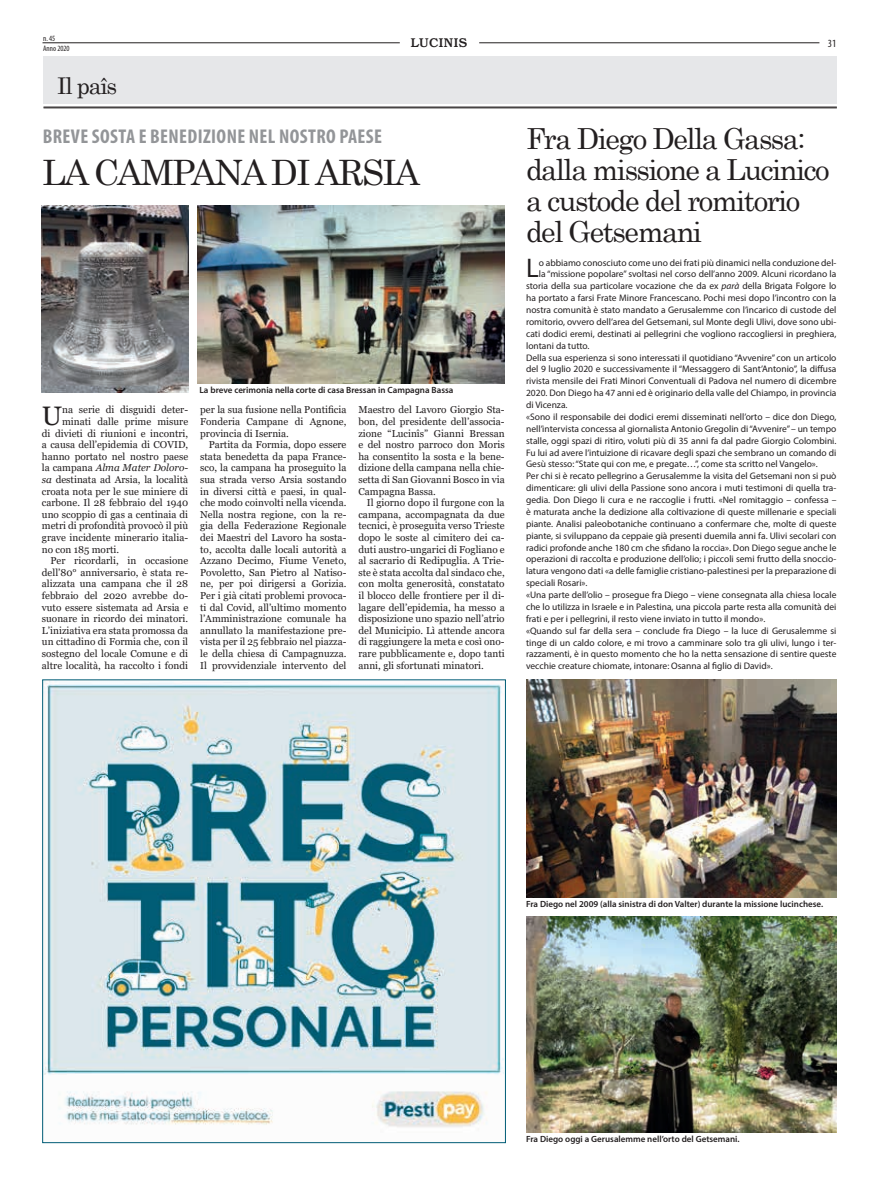
<style>
.page{position:relative;width:879px;height:1191px;background:#fff}
.page>*{position:absolute;margin:0;border:0;box-sizing:border-box;transform-origin:0 0}
.t1{font:35px "Century";letter-spacing:-.05em;color:#231f20}
.t2{font:29px/31.1px "Century";letter-spacing:-.05em;color:#231f20}
.t3{font:27px "Myriad Pro";color:#231f20}
.t4{font:26.7px "Georgia";color:#231f20}
.t5{font:23px "Century";letter-spacing:-.05em;color:#231f20}
.t6{font:700 condensed 20px "Myriad Pro";letter-spacing:.02em;color:#939598}
.t7{font:500 13px "Bookman Itc TEE";letter-spacing:.025em;color:#231f20}
.t8{font:condensed 11px "Myriad Pro";color:#231f20}
.t9{font:10px/11.6px "Georgia";color:#231f20;text-align:justify}
.t10{font:italic 10px "Georgia";color:#231f20}
.t11{font:9.5px "Myriad Pro";color:#231f20}
.t12{font:600 9px "Myriad Pro";color:#231f20}
.t13{font:condensed 8px "Myriad Pro";color:#231f20}
.s1{font-style:normal}
.s2{font-style:italic}
</style>
<div class="page">
<hr style="left:43px;top:43px;width:357px;height:1px;background:#231f20">
<hr style="left:479px;top:43px;width:340px;height:1px;background:#231f20">
<hr style="left:43px;top:107px;width:794px;height:1px;background:#231f20">
<hr style="left:43px;top:108px;width:794px;height:1px;background:#231f20">
<div style="left:43px;top:56px;width:793px;height:47px;background:#e6e7e9"></div>
<img style="left:42px;top:206px;width:146px;height:187px">
<img style="left:526px;top:917px;width:310px;height:215px">
<img style="left:526px;top:679px;width:310px;height:218px">
<img style="left:198px;top:206px;width:307px;height:178px">
<img style="left:45px;top:681px;width:458px;height:446px">
<p class="t13" style="left:43px;top:33px;width:14px">n. 45</p>
<p class="t13" style="left:43px;top:43px;width:28px">Anno 2020</p>
<h3 class="t5" style="left:57px;top:66px;width:61px">Il paîs</h3>
<h3 class="t7" style="left:411px;top:35px;width:58px">LUCINIS</h3>
<p class="t8" style="left:828px;top:36px;width:10px">31</p>
<h3 class="t6" style="left:43px;top:123px;width:341px">BREVE SOSTA E BENEDIZIONE NEL NOSTRO PAESE</h3>
<h1 class="t1" style="left:43px;top:143px;width:379px">LA CAMPANA DI ARSIA</h1>
<h3 class="t4" style="left:42px;top:399px;width:22px">U</h3>
<p class="t9" style="left:62px;top:404px;width:127px">na serie di disguidi deter-</p>
<p class="t9" style="left:62px;top:416px;width:127px">minati dalle prime misure</p>
<p class="t9" style="left:42px;top:427px;width:148px">di divieti di riunioni e incontri,</p>
<p class="t9" style="left:42px;top:439px;width:148px">a causa dell’epidemia di COVID,</p>
<p class="t9" style="left:42px;top:451px;width:148px">hanno portato nel nostro paese</p>
<p class="t10" style="left:42px;top:461px;width:148px"><span class="s1">la campana</span> Alma Mater Doloro-</p>
<p class="t9" style="left:42px;top:474px;width:148px"><span class="s2">sa</span> destinata ad Arsia, la località</p>
<p class="t9" style="left:42px;top:485px;width:148px">croata nota per le sue miniere di</p>
<p class="t9" style="left:42px;top:497px;width:148px">carbone. Il 28 febbraio del 1940</p>
<p class="t9" style="left:42px;top:509px;width:148px">uno scoppio di gas a centinaia di</p>
<p class="t9" style="left:42px;top:520px;width:148px">metri di profondità provocò il più</p>
<p class="t9" style="left:42px;top:532px;width:148px">grave incidente minerario italia-</p>
<p class="t9" style="left:42px;top:543px;width:79px">no con 185 morti.</p>
<p class="t9" style="left:50px;top:555px;width:139px">Per ricordarli, in occasione</p>
<p class="t9" style="left:42px;top:567px;width:148px">dell’80° anniversario, è stata re-</p>
<p class="t9" style="left:42px;top:578px;width:148px">alizzata una campana che il 28</p>
<p class="t9" style="left:42px;top:590px;width:148px">febbraio del 2020 avrebbe do-</p>
<p class="t9" style="left:42px;top:601px;width:148px">vuto essere sistemata ad Arsia e</p>
<p class="t9" style="left:42px;top:613px;width:148px">suonare in ricordo dei minatori.</p>
<p class="t9" style="left:42px;top:625px;width:148px">L’iniziativa era stata promossa da</p>
<p class="t9" style="left:42px;top:636px;width:148px">un cittadino di Formia che, con il</p>
<p class="t9" style="left:42px;top:648px;width:148px">sostegno del locale Comune e di</p>
<p class="t9" style="left:42px;top:659px;width:148px">altre località, ha raccolto i fondi</p>
<p class="t12" style="left:199px;top:384px;width:255px">La breve cerimonia nella corte di casa Bressan in Campagna Bassa</p>
<p class="t9" style="left:200px;top:404px;width:148px">per la sua fusione nella Pontificia Fonderia Campane di Agnone, provincia di Isernia.</p>
<p class="t9" style="left:200px;top:439px;width:148px;text-indent:9px">Partita da Formia, dopo essere stata benedetta da papa France&shy;sco, la campana ha proseguito la sua strada verso Arsia sostando in diversi città e paesi, in qual&shy;che modo coinvolti nella vicenda.<br>Nella nostra regione, con la re&shy;gia della Federazione Regionale dei Maestri del Lavoro ha sosta&shy;to, accolta dalle locali autorità a Azzano Decimo, Fiume Veneto, Povoletto, San Pietro al Natiso&shy;ne, per poi dirigersi a Gorizia.<br>Per i già citati problemi provoca&shy;ti dal Covid, all’ultimo momento l’Amministrazione comunale ha annullato la manifestazione pre&shy;vista per il 25 febbraio nel piazza&shy;le della chiesa di Campagnuzza.<br>Il provvidenziale intervento del</p>
<p class="t9" style="left:358px;top:404px;width:148px">Maestro del Lavoro Giorgio Sta&shy;bon, del presidente dell’associa&shy;zione “Lucinîs” Gianni Bressan e del nostro parroco don Moris ha consentito la sosta e la bene&shy;dizione della campana nella chie&shy;setta di San Giovanni Bosco in via Campagna Bassa.</p>
<p class="t9" style="left:358px;top:497px;width:148px;text-indent:8px">Il giorno dopo il furgone con la campana, accompagnata da due tecnici, è proseguita verso Trieste dopo le soste al cimitero dei ca&shy;duti austro-ungarici di Fogliano e al sacrario di Redipuglia. A Trie&shy;ste è stata accolta dal sindaco che, con molta generosità, constatato il blocco delle frontiere per il di&shy;lagare dell’epidemia, ha messo a disposizione uno spazio nell’atrio del Municipio. Lì attende ancora di raggiungere la meta e così ono&shy;rare pubblicamente e, dopo tanti anni, gli sfortunati minatori.</p>
<h2 class="t2" style="left:526px;top:121px;width:305px">Fra Diego Della Gassa: dalla missione a Lucinico a custode del romitorio del Getsemani</h2>
<h3 class="t3" style="left:526px;top:252px;width:14px">L</h3>
<p class="t11" style="left:539px;top:256px;width:299px">o abbiamo conosciuto come uno dei frati più dinamici nella conduzione del-</p>
<p class="t11" style="left:539px;top:268px;width:299px">la “missione popolare” svoltasi nel corso dell’anno 2009. Alcuni ricordano la</p>
<p class="t11" style="left:526px;top:280px;width:312px">storia della sua particolare vocazione che da ex <span class="s2">parà</span> della Brigata Folgore lo</p>
<p class="t11" style="left:526px;top:292px;width:312px">ha portato a farsi Frate Minore Francescano. Pochi mesi dopo l’incontro con la</p>
<p class="t11" style="left:526px;top:304px;width:312px">nostra comunità è stato mandato a Gerusalemme con l’incarico di custode del</p>
<p class="t11" style="left:526px;top:316px;width:312px">romitorio, ovvero dell’area del Getsemani, sul Monte degli Ulivi, dove sono ubi-</p>
<p class="t11" style="left:526px;top:328px;width:312px">cati dodici eremi, destinati ai pellegrini che vogliono raccogliersi in preghiera,</p>
<p class="t11" style="left:526px;top:339px;width:65px">lontani da tutto.</p>
<p class="t11" style="left:526px;top:351px;width:312px">Della sua esperienza si sono interessati il quotidiano “Avvenire” con un articolo</p>
<p class="t11" style="left:526px;top:363px;width:312px">del 9 luglio 2020 e successivamente il “Messaggero di Sant’Antonio”, la diffusa</p>
<p class="t11" style="left:526px;top:375px;width:312px">rivista mensile dei Frati Minori Conventuali di Padova nel numero di dicembre</p>
<p class="t11" style="left:526px;top:387px;width:312px">2020. Don Diego ha 47 anni ed è originario della valle del Chiampo, in provincia</p>
<p class="t11" style="left:526px;top:399px;width:43px">di Vicenza.</p>
<p class="t11" style="left:526px;top:411px;width:312px">«Sono il responsabile dei dodici eremi disseminati nell’orto – dice don Diego,</p>
<p class="t11" style="left:526px;top:423px;width:312px">nell’intervista concessa al giornalista Antonio Gregolin di “Avvenire” – un tempo</p>
<p class="t11" style="left:526px;top:434px;width:312px">stalle, oggi spazi di ritiro, voluti più di 35 anni fa dal padre Giorgio Colombini.</p>
<p class="t11" style="left:526px;top:446px;width:312px">Fu lui ad avere l’intuizione di ricavare degli spazi che sembrano un comando di</p>
<p class="t11" style="left:526px;top:458px;width:293px">Gesù stesso: “State qui con me, e pregate…”, come sta scritto nel Vangelo».</p>
<p class="t11" style="left:526px;top:470px;width:312px">Per chi si è recato pellegrino a Gerusalemme la visita del Getsemani non si può</p>
<p class="t11" style="left:526px;top:482px;width:312px">dimenticare: gli ulivi della Passione sono ancora i muti testimoni di quella tra-</p>
<p class="t11" style="left:526px;top:494px;width:312px">gedia. Don Diego li cura e ne raccoglie i frutti. «Nel romitaggio – confessa –</p>
<p class="t11" style="left:526px;top:506px;width:312px">è maturata anche la dedizione alla coltivazione di queste millenarie e speciali</p>
<p class="t11" style="left:526px;top:518px;width:312px">piante. Analisi paleobotaniche continuano a confermare che, molte di queste</p>
<p class="t11" style="left:526px;top:529px;width:312px">piante, si sviluppano da ceppaie già presenti duemila anni fa. Ulivi secolari con</p>
<p class="t11" style="left:526px;top:541px;width:312px">radici profonde anche 180 cm che sfidano la roccia». Don Diego segue anche le</p>
<p class="t11" style="left:526px;top:553px;width:312px">operazioni di raccolta e produzione dell’olio; i piccoli semi frutto della snoccio-</p>
<p class="t11" style="left:526px;top:565px;width:312px">latura vengono dati «a delle famiglie cristiano-palestinesi per la preparazione di</p>
<p class="t11" style="left:526px;top:577px;width:63px">speciali Rosari».</p>
<p class="t11" style="left:526px;top:589px;width:312px">«Una parte dell’olio – prosegue fra Diego – viene consegnata alla chiesa locale</p>
<p class="t11" style="left:526px;top:601px;width:312px">che lo utilizza in Israele e in Palestina, una piccola parte resta alla comunità dei</p>
<p class="t11" style="left:526px;top:613px;width:241px">frati e per i pellegrini, il resto viene inviato in tutto il mondo».</p>
<p class="t11" style="left:526px;top:624px;width:312px">«Quando sul far della sera – conclude fra Diego – la luce di Gerusalemme si</p>
<p class="t11" style="left:526px;top:636px;width:312px">tinge di un caldo colore, e mi trovo a camminare solo tra gli ulivi, lungo i ter-</p>
<p class="t11" style="left:526px;top:648px;width:312px">razzamenti, è in questo momento che ho la netta sensazione di sentire queste</p>
<p class="t11" style="left:526px;top:660px;width:248px">vecchie creature chiomate, intonare: Osanna al figlio di David».</p>
<p class="t12" style="left:526px;top:898px;width:299px">Fra Diego nel 2009 (alla sinistra di don Valter) durante la missione lucinchese.</p>
<p class="t12" style="left:526px;top:1133px;width:215px">Fra Diego oggi a Gerusalemme nell’orto del Getsemani.</p>
</div>
